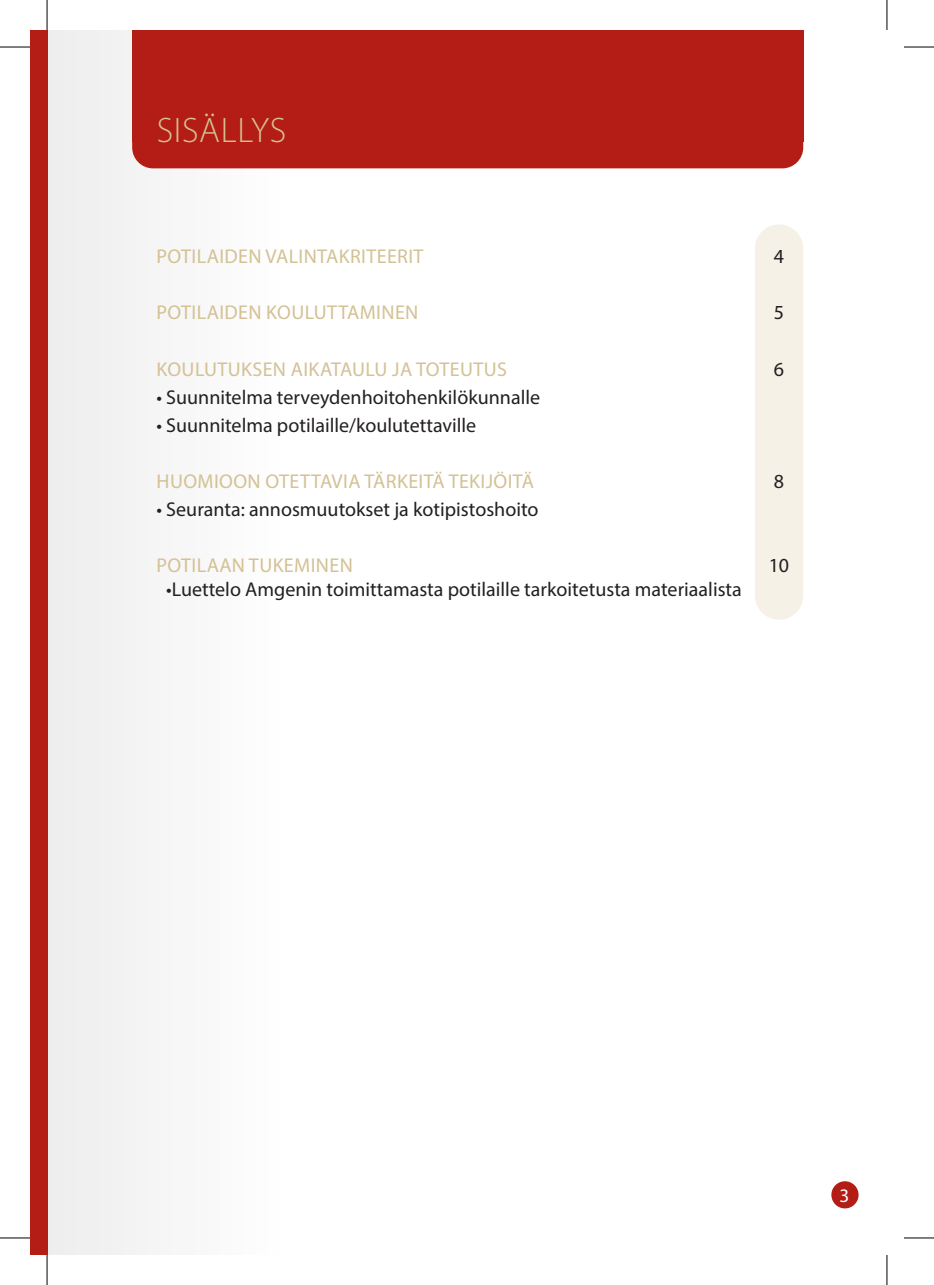
<style>
.page{position:relative;width:934px;height:1285px;background:#fff}
.page>*{position:absolute;margin:0;border:0;box-sizing:border-box;transform-origin:0 0}
.t1{font:300 35.6px "Myriad Pro";letter-spacing:.02em;color:#d4c194}
.t2{font:20px "Myriad Pro";color:#231f20}
.t3{font:20px "Myriad Pro";letter-spacing:.02em;color:#d4c194}
.t4{font:19.2px "Myriad Pro";color:#fff}
</style>
<div class="page">
<div style="left:47px;top:30px;width:420px;height:1225px;background:linear-gradient(to right,#f0f0f0,#fff)"></div>
<div style="left:30px;top:30px;width:17px;height:1225px;background:#b41d15"></div>
<div style="left:132px;top:62px;width:670px;height:106px;background:#b41d15;border-radius:21px"></div>
<div style="left:132px;top:30px;width:670px;height:112px;background:#b41d15"></div>
<div style="left:754px;top:224px;width:48px;height:396px;background:#f5f1e6;border-radius:24px"></div>
<div style="left:831px;top:1181px;width:27px;height:27px;background:#b41d15;border-radius:50%"></div>
<hr style="left:0;top:47px;width:30px;height:1px;background:#000">
<hr style="left:903px;top:47px;width:30px;height:1px;background:#000">
<hr style="left:0;top:1237px;width:30px;height:1px;background:#000">
<hr style="left:903px;top:1237px;width:30px;height:1px;background:#000">
<hr style="left:47px;top:0;width:1px;height:30px;background:#000">
<hr style="left:47px;top:1255px;width:1px;height:30px;background:#000">
<hr style="left:886px;top:0;width:1px;height:30px;background:#000">
<hr style="left:886px;top:1255px;width:1px;height:30px;background:#000">
<h1 class="t1" style="left:157px;top:108px;width:131px">SISÄLLYS</h1>
<p class="t3" style="left:156px;top:244px;width:268px">POTILAIDEN VALINTAKRITEERIT</p>
<p class="t2" style="left:773px;top:244px;width:12px">4</p>
<p class="t3" style="left:156px;top:300px;width:263px">POTILAIDEN KOULUTTAMINEN</p>
<p class="t2" style="left:773px;top:300px;width:12px">5</p>
<p class="t3" style="left:156px;top:356px;width:352px">KOULUTUKSEN AIKATAULU JA TOTEUTUS</p>
<p class="t2" style="left:773px;top:356px;width:12px">6</p>
<p class="t2" style="left:156px;top:384px;width:385px">• Suunnitelma terveydenhoitohenkilökunnalle</p>
<p class="t2" style="left:156px;top:412px;width:321px">• Suunnitelma potilaille/koulutettaville</p>
<p class="t3" style="left:156px;top:468px;width:379px">HUOMIOON OTETTAVIA TÄRKEITÄ TEKIJÖITÄ</p>
<p class="t2" style="left:773px;top:468px;width:12px">8</p>
<p class="t2" style="left:156px;top:496px;width:383px">• Seuranta: annosmuutokset ja kotipistoshoito</p>
<p class="t3" style="left:156px;top:553px;width:198px">POTILAAN TUKEMINEN</p>
<p class="t2" style="left:768px;top:553px;width:22px">10</p>
<p class="t2" style="left:166px;top:577px;width:577px">•Luettelo Amgenin toimittamasta potilaille tarkoitetusta materiaalista</p>
<p class="t4" style="left:839px;top:1183px;width:11px">3</p>
</div>
